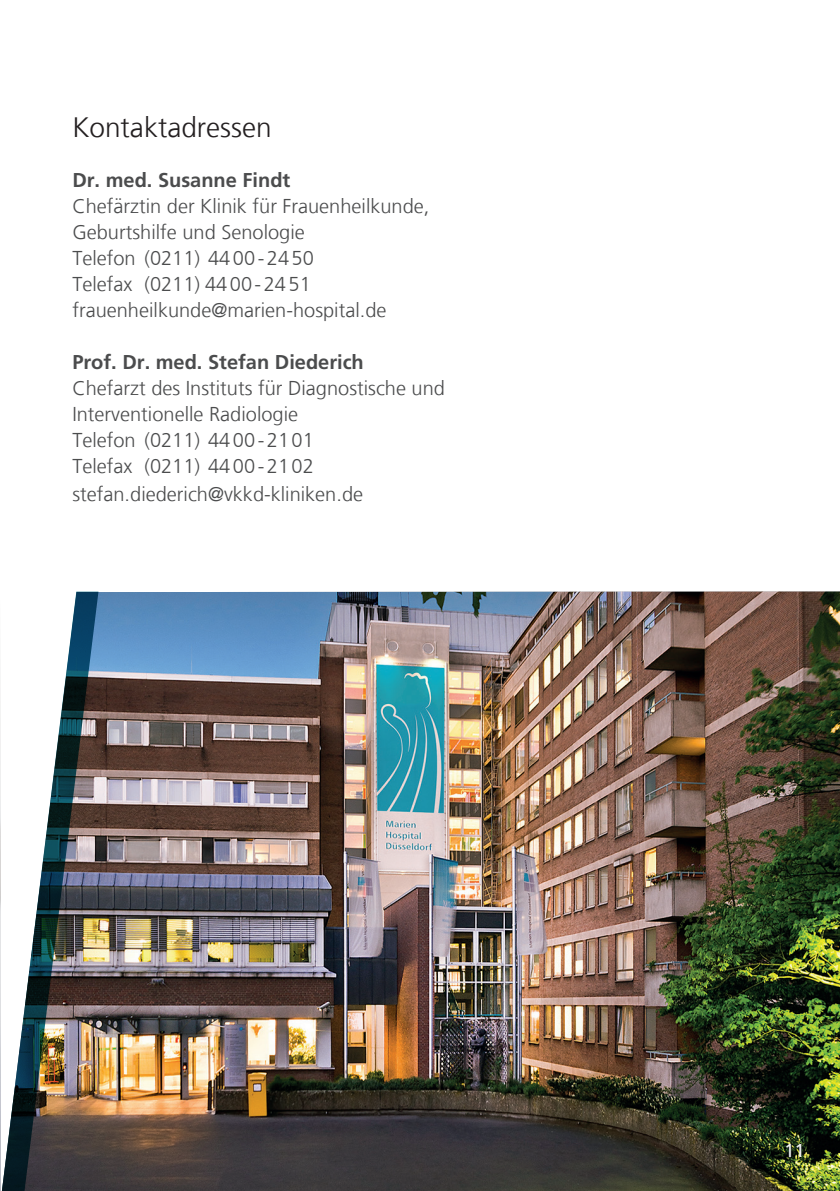
<style>
.page{position:relative;width:840px;height:1191px;background:#fff}
.page>*{position:absolute;margin:0;border:0;box-sizing:border-box;transform-origin:0 0}
.subheadline{font:300 28px "Frutiger LT Com";color:#231f20}
.fließtext{font:300 20px/26px "Frutiger LT Com";color:#4b4c4d}
.fließtext-2{font:700 20px "Frutiger LT Com";color:#4b4c4d}
.Seitenzahlen_9pt_Roman_70_K{font:18.6px "Frutiger LT Com";color:#f0f1f2}
.s1{font-weight:700}
</style>
<div class="page">
<img style="left:98px;top:591px;width:741px;height:600px">
<img style="left:1px;top:591px;width:97px;height:600px">
<img style="left:0;top:680px;width:1px;height:511px">
<p class="subheadline" style="left:72px;top:111px;width:201px">Kontaktadressen</p>
<p class="fließtext-2" style="left:72px;top:169px;width:219px">Dr. med. Susanne Findt</p>
<p class="fließtext" style="left:72px;top:193px;width:358px">Chefärztin der Klinik für Frauenheilkunde,</p>
<p class="fließtext" style="left:72px;top:219px;width:315px">Geburtshilfe und Senologie<br>Telefon (0211) 4400-2450<br>Telefax (0211) 4400-2451 frauenheilkunde@marien-hospital.de</p>
<p class="fließtext" style="left:72px;top:349px;width:374px"><span class="s1">Prof. Dr. med. Stefan Diederich<br></span>Chefarzt des Instituts für Diagnostische und</p>
<p class="fließtext" style="left:72px;top:401px;width:243px">Interventionelle Radiologie<br>Telefon (0211) 4400-2101<br>Telefax (0211) 4400-2102</p>
<p class="fließtext" style="left:72px;top:481px;width:292px">stefan.diederich@vkkd-kliniken.de</p>
<p class="Seitenzahlen_9pt_Roman_70_K" style="left:783px;top:1139px;width:22px">11</p>
</div>
